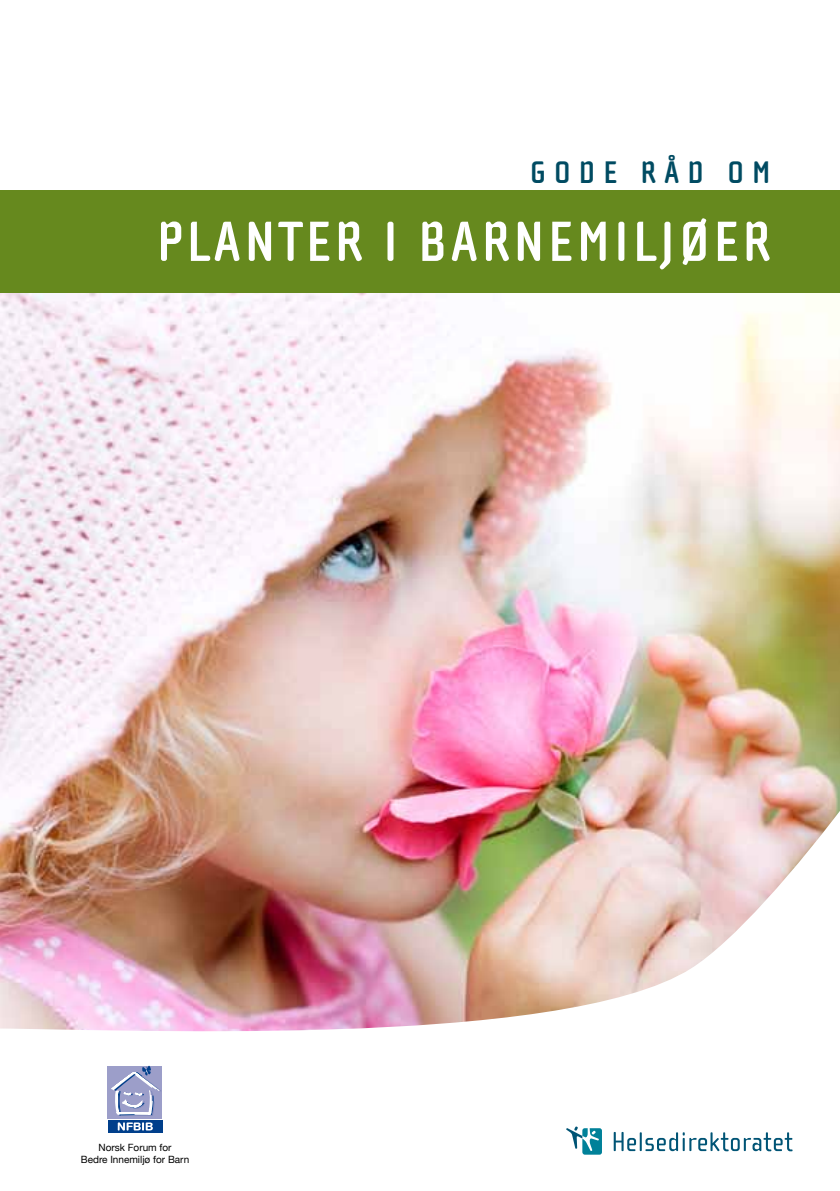
<style>
.page{position:relative;width:840px;height:1191px;background:#fff}
.page>*{position:absolute;margin:0;border:0;box-sizing:border-box;transform-origin:0 0}
.t1{font:700 58px "Cholla Sans";letter-spacing:.06em;color:#fff}
.t2{font:700 32px "Cholla Sans";color:#004b62}
.t3{font:10px/12px "Helvetica Neue";color:#000;text-align:center}
</style>
<div class="page">
<img style="left:0;top:293px;width:839px;height:496px">
<div style="left:0;top:191px;width:839px;height:102px;background:#66891e"></div>
<img style="left:0;top:789px;width:839px;height:243px">
<svg style="left:566px;top:1126px;width:35px;height:28px"></svg>
<svg style="left:613px;top:1132px;width:179px;height:19px"></svg>
<div style="left:107px;top:1066px;width:55px;height:53px;background:#9c9ec9"></div>
<div style="left:108px;top:1120px;width:54px;height:12px;background:#003f8b"></div>
<svg style="left:118px;top:1122px;width:35px;height:8px"></svg>
<svg style="left:111px;top:1065px;width:50px;height:51px"></svg>
<h2 class="t2" style="left:529px;top:155px;width:242px">GODE RÅD OM</h2>
<h1 class="t1" style="left:156px;top:210px;width:615px">PLANTER I BARNEMILJØER</h1>
<p class="t3" style="left:81px;top:1141px;width:110px">Norsk Forum for<br>Bedre Innemiljø for Barn</p>
</div>
